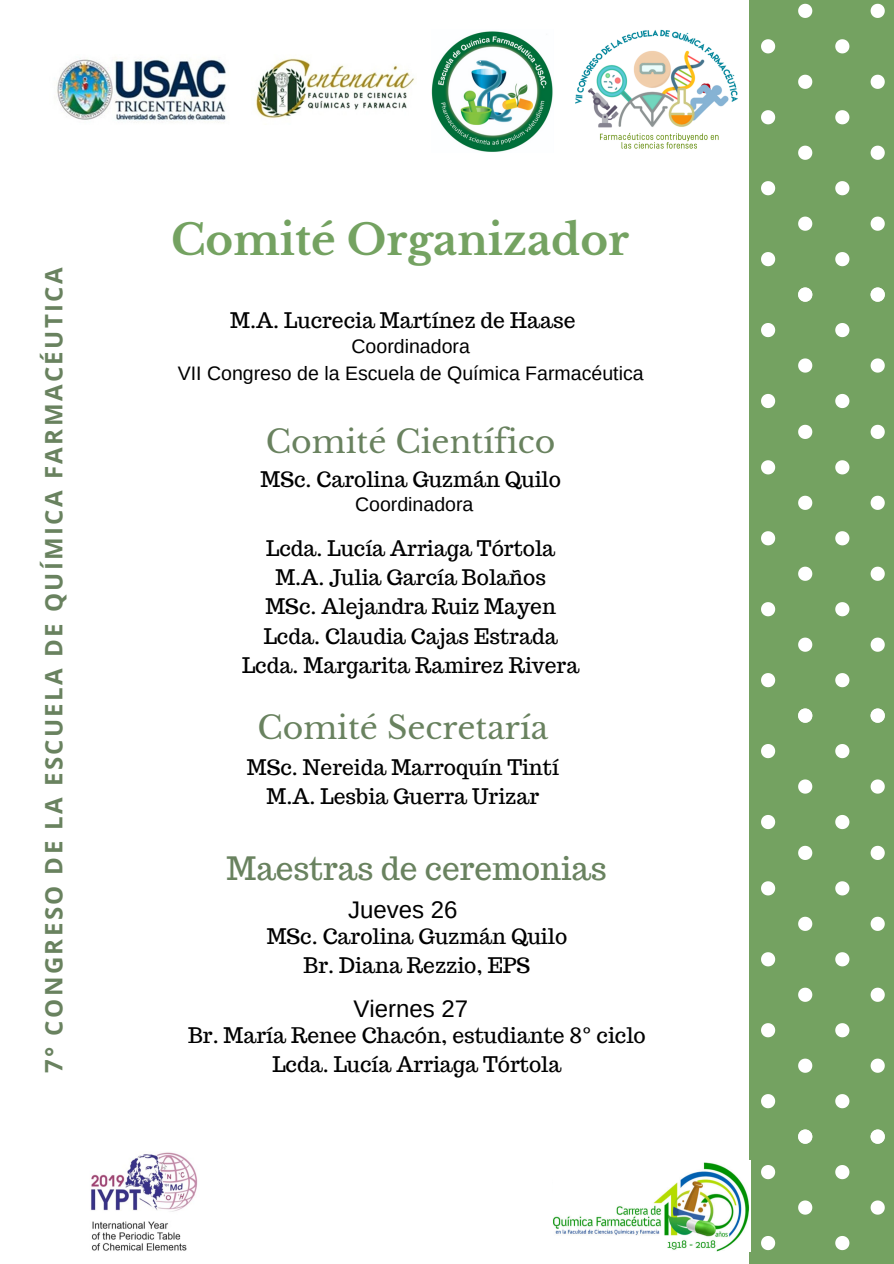
<style>
.page{position:relative;width:894px;height:1264px;background:#fff}
.page>*{position:absolute;margin:0;border:0;box-sizing:border-box;transform-origin:0 0}
.t1{font:700 42px "Libre Baskerville";color:#74a261}
.t2{font:31.5px "Libre Baskerville";color:#69825f}
.t3{font:31.5px "Trocchi";color:#69825f}
.t4{font:700 24px "Open Sans";letter-spacing:.1em;color:#69825f}
.t5{font:24px "Arimo";color:#000}
.t6{font:21px/29.2px "Trocchi";color:#000;text-align:center}
.t7{font:19.5px/26.5px "Arimo";color:#000;text-align:center}
</style>
<div class="page">
<div style="left:749px;top:0;width:144px;height:421px;background:#74a261"></div>
<div style="left:749px;top:840px;width:144px;height:423px;background:#74a261"></div>
<div style="left:749px;top:420px;width:144px;height:422px;background:#74a261"></div>
<svg style="left:870px;top:4px;width:14px;height:14px"></svg>
<svg style="left:798px;top:4px;width:14px;height:14px"></svg>
<svg style="left:835px;top:39px;width:14px;height:14px"></svg>
<svg style="left:761px;top:39px;width:14px;height:14px"></svg>
<svg style="left:870px;top:75px;width:14px;height:14px"></svg>
<svg style="left:798px;top:75px;width:14px;height:14px"></svg>
<svg style="left:835px;top:110px;width:14px;height:14px"></svg>
<svg style="left:761px;top:110px;width:14px;height:14px"></svg>
<svg style="left:870px;top:146px;width:14px;height:14px"></svg>
<svg style="left:798px;top:146px;width:14px;height:14px"></svg>
<svg style="left:835px;top:181px;width:14px;height:14px"></svg>
<svg style="left:761px;top:181px;width:14px;height:14px"></svg>
<svg style="left:870px;top:216px;width:14px;height:15px"></svg>
<svg style="left:798px;top:216px;width:14px;height:15px"></svg>
<svg style="left:835px;top:252px;width:14px;height:14px"></svg>
<svg style="left:761px;top:252px;width:14px;height:14px"></svg>
<svg style="left:870px;top:287px;width:14px;height:15px"></svg>
<svg style="left:798px;top:287px;width:14px;height:15px"></svg>
<svg style="left:835px;top:323px;width:14px;height:14px"></svg>
<svg style="left:761px;top:323px;width:14px;height:14px"></svg>
<svg style="left:870px;top:358px;width:14px;height:14px"></svg>
<svg style="left:798px;top:358px;width:14px;height:14px"></svg>
<svg style="left:835px;top:394px;width:14px;height:14px"></svg>
<svg style="left:761px;top:394px;width:14px;height:14px"></svg>
<svg style="left:870px;top:845px;width:14px;height:15px"></svg>
<svg style="left:798px;top:845px;width:14px;height:15px"></svg>
<svg style="left:835px;top:881px;width:14px;height:14px"></svg>
<svg style="left:761px;top:881px;width:14px;height:14px"></svg>
<svg style="left:870px;top:916px;width:14px;height:14px"></svg>
<svg style="left:798px;top:916px;width:14px;height:14px"></svg>
<svg style="left:835px;top:952px;width:14px;height:14px"></svg>
<svg style="left:761px;top:952px;width:14px;height:14px"></svg>
<svg style="left:870px;top:987px;width:14px;height:14px"></svg>
<svg style="left:798px;top:987px;width:14px;height:14px"></svg>
<svg style="left:835px;top:1023px;width:14px;height:14px"></svg>
<svg style="left:761px;top:1023px;width:14px;height:14px"></svg>
<svg style="left:870px;top:1058px;width:14px;height:14px"></svg>
<svg style="left:798px;top:1058px;width:14px;height:14px"></svg>
<svg style="left:835px;top:1094px;width:14px;height:14px"></svg>
<svg style="left:761px;top:1094px;width:14px;height:14px"></svg>
<svg style="left:870px;top:1129px;width:14px;height:14px"></svg>
<svg style="left:798px;top:1129px;width:14px;height:14px"></svg>
<svg style="left:835px;top:1165px;width:14px;height:14px"></svg>
<svg style="left:761px;top:1165px;width:14px;height:14px"></svg>
<svg style="left:870px;top:1200px;width:14px;height:14px"></svg>
<svg style="left:798px;top:1200px;width:14px;height:14px"></svg>
<svg style="left:835px;top:1236px;width:14px;height:14px"></svg>
<svg style="left:761px;top:1236px;width:14px;height:14px"></svg>
<svg style="left:870px;top:425px;width:14px;height:14px"></svg>
<svg style="left:798px;top:425px;width:14px;height:14px"></svg>
<svg style="left:835px;top:460px;width:14px;height:14px"></svg>
<svg style="left:761px;top:460px;width:14px;height:14px"></svg>
<svg style="left:870px;top:495px;width:14px;height:15px"></svg>
<svg style="left:798px;top:495px;width:14px;height:15px"></svg>
<svg style="left:835px;top:531px;width:14px;height:14px"></svg>
<svg style="left:761px;top:531px;width:14px;height:14px"></svg>
<svg style="left:870px;top:566px;width:14px;height:15px"></svg>
<svg style="left:798px;top:566px;width:14px;height:15px"></svg>
<svg style="left:835px;top:602px;width:14px;height:14px"></svg>
<svg style="left:761px;top:602px;width:14px;height:14px"></svg>
<svg style="left:870px;top:637px;width:14px;height:14px"></svg>
<svg style="left:798px;top:637px;width:14px;height:14px"></svg>
<svg style="left:835px;top:673px;width:14px;height:14px"></svg>
<svg style="left:761px;top:673px;width:14px;height:14px"></svg>
<svg style="left:870px;top:708px;width:14px;height:14px"></svg>
<svg style="left:798px;top:708px;width:14px;height:14px"></svg>
<svg style="left:835px;top:744px;width:14px;height:14px"></svg>
<svg style="left:761px;top:744px;width:14px;height:14px"></svg>
<svg style="left:870px;top:779px;width:14px;height:14px"></svg>
<svg style="left:798px;top:779px;width:14px;height:14px"></svg>
<svg style="left:835px;top:815px;width:14px;height:14px"></svg>
<svg style="left:761px;top:815px;width:14px;height:14px"></svg>
<img style="left:91px;top:1152px;width:107px;height:98px">
<img style="left:553px;top:1160px;width:197px;height:91px">
<img style="left:255px;top:58px;width:160px;height:61px">
<img style="left:56px;top:58px;width:170px;height:65px">
<img style="left:575px;top:29px;width:162px;height:120px">
<img style="left:431px;top:31px;width:122px;height:121px">
<p class="t4" style="left:37px;top:1072px;width:807px;rotate:-90deg">7° CONGRESO DE LA ESCUELA DE QUÍMICA FARMACÉUTICA</p>
<h1 class="t1" style="left:171px;top:214px;width:459px">Comité Organizador</h1>
<p class="t6" style="left:230px;top:306px;width:346px">M.A. Lucrecia Martínez de Haase</p>
<p class="t7" style="left:178px;top:333px;width:467px">Coordinadora<br>VII Congreso de la Escuela de Química Farmacéutica</p>
<h2 class="t2" style="left:266px;top:422px;width:291px">Comité Científico</h2>
<p class="t6" style="left:260px;top:464px;width:302px">MSc. Carolina Guzmán Quilo</p>
<p class="t7" style="left:355px;top:491px;width:120px">Coordinadora</p>
<p class="t6" style="left:242px;top:533px;width:338px">Lcda. Lucía Arriaga Tórtola<br>M.A. Julia García Bolaños<br>MSc. Alejandra Ruiz Mayen<br>Lcda. Claudia Cajas Estrada<br>Lcda. Margarita Ramirez Rivera</p>
<h2 class="t2" style="left:257px;top:708px;width:292px">Comité Secretaría</h2>
<p class="t6" style="left:247px;top:752px;width:313px">MSc. Nereida Marroquín Tintí<br>M.A. Lesbia Guerra Urizar</p>
<h2 class="t3" style="left:226px;top:848px;width:381px">Maestras de ceremonias</h2>
<p class="t5" style="left:348px;top:896px;width:111px">Jueves 26</p>
<p class="t6" style="left:266px;top:921px;width:302px">MSc. Carolina Guzmán Quilo<br>Br. Diana Rezzio, EPS</p>
<p class="t5" style="left:353px;top:995px;width:116px">Viernes 27</p>
<p class="t6" style="left:188px;top:1020px;width:459px">Br. María Renee Chacón, estudiante 8° ciclo<br>Lcda. Lucía Arriaga Tórtola</p>
</div>
